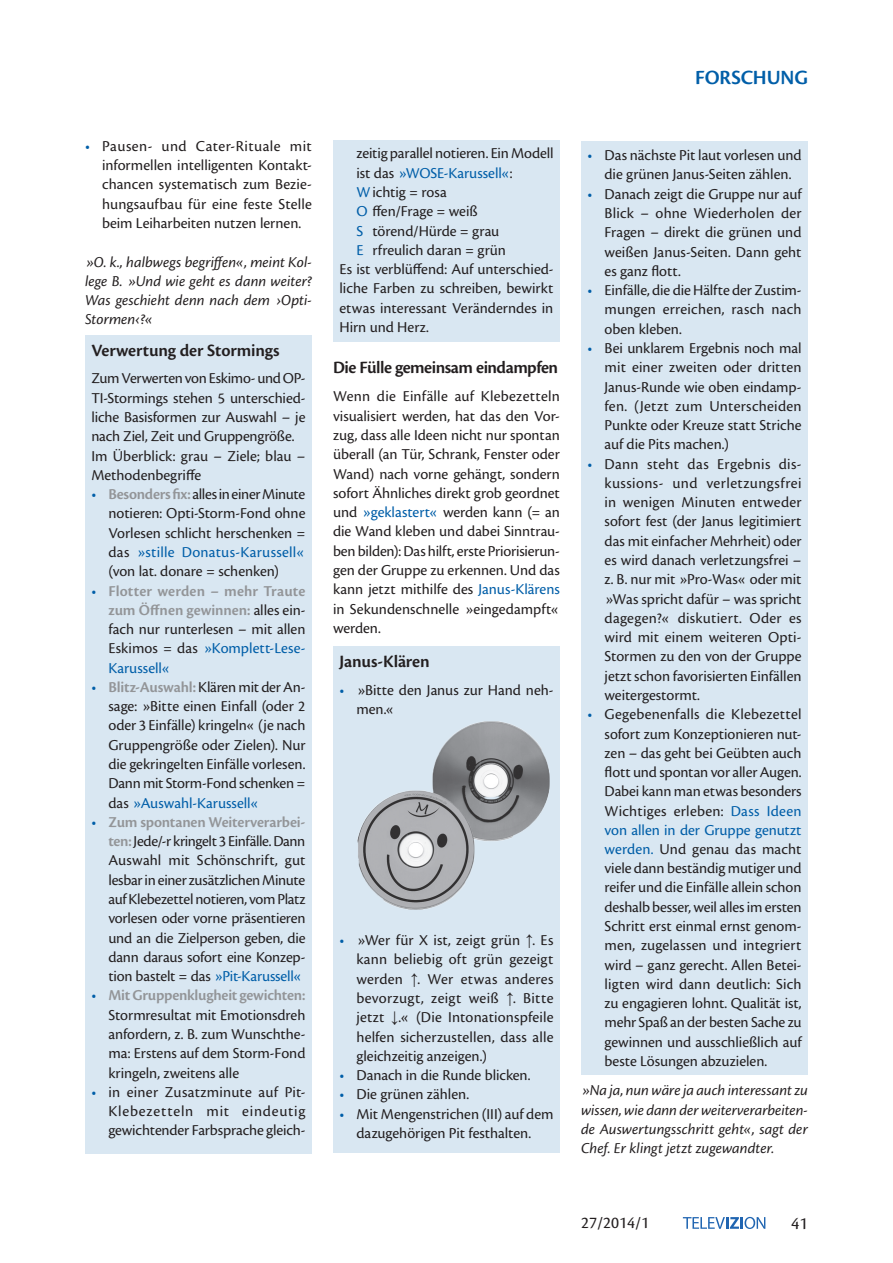
<style>
.page{position:relative;width:893px;height:1263px;background:#fff}
.page>*{position:absolute;margin:0;border:0;box-sizing:border-box;transform-origin:0 0}
.t1{font:600 21px "Cronos Pro";color:#005ea8}
.t2{font:600 18px "Cronos Pro";letter-spacing:-.015em;color:#231f20}
.t3{font:18px "Cronos Pro";color:#231f20}
.t4{font:17.25px "Cronos Pro";color:#231f20}
.t5{font:15.75px/19.4px "Cronos Pro";letter-spacing:-.005em;color:#231f20;text-align:justify}
.t6{font:italic 15.75px/19.4px "Cronos Pro";letter-spacing:.005em;color:#231f20;text-align:justify}
.t7{font:15.75px "Cronos Pro";color:#005ea8}
.s1{color:#005ea8}
.s2{font-weight:600;color:#939598}
.s3{color:#231f20}
.s4{font-family:"Times New Roman"}
</style>
<div class="page">
<div style="left:581px;top:141px;width:227px;height:934px;background:#d9e7f2"></div>
<div style="left:85px;top:335px;width:227px;height:818px;background:#d9e7f2"></div>
<div style="left:333px;top:646px;width:227px;height:507px;background:#d9e7f2"></div>
<div style="left:333px;top:140px;width:227px;height:202px;background:#d9e7f2"></div>
<img style="left:358px;top:722px;width:191px;height:187px">
<svg style="left:683px;top:1217px;width:82px;height:12px"></svg>
<h1 class="t1" style="left:695px;top:65px;width:12px">FORS</h1>
<h1 class="t1" style="left:741px;top:65px;width:69px">CHUNG</h1>
<p class="t5" style="left:102px;top:136px;width:211px;text-indent:-17px"><span class="s1">•</span> Pausen- und Cater-Rituale mit informellen intelligenten Kontakt&shy;chancen systematisch zum Bezie&shy;hungsaufbau für eine feste Stelle beim Leiharbeiten nutzen lernen.</p>
<p class="t6" style="left:85px;top:252px;width:228px">»O. k., halbwegs begriffen«, meint Kol&shy;lege B. »Und wie geht es dann weiter?<br>Was geschieht denn nach dem ›Opti-Stormen‹?«</p>
<p class="t2" style="left:91px;top:340px;width:190px">Verwertung der Stormings</p>
<p class="t5" style="left:91px;top:369px;width:216px;text-align:left">Zum Verwerten von Eskimo- und OP-<br>TI-Stormings stehen 5 unterschied&shy;liche Basisformen zur Auswahl – je nach Ziel, Zeit und Gruppengröße.<br>Im Überblick: grau – Ziele; blau –<br>Methodenbegriffe</p>
<p class="t5" style="left:108px;top:485px;width:199px;text-indent:-17px"><span class="s1">•</span> <span class="s2">Besonders fix:</span>alles in einer Minute notieren: Opti-Storm-Fond ohne Vorlesen schlicht herschenken = das <span class="s1">»stille Donatus-Karussell« </span>(von lat. donare = schenken)</p>
<p class="t5" style="left:108px;top:581px;width:199px;text-indent:-17px"><span class="s1">•</span> <span class="s2">Flotter werden – mehr Traute zum Öffnen gewinnen:</span> alles ein&shy;fach nur runterlesen – mit allen Eskimos = das <span class="s1">»Komplett-Lese-Karussell«</span></p>
<p class="t5" style="left:108px;top:677px;width:199px;text-indent:-17px"><span class="s1">•</span> <span class="s2">Blitz-Auswahl:</span> Klären mit der An&shy;sage: »Bitte einen Einfall (oder 2 oder 3 Einfälle) kringeln« (je nach Gruppengröße oder Zielen). Nur die gekringelten Einfälle vorlesen.<br>Dann mit Storm-Fond schenken = das <span class="s1">»Auswahl-Karussell«</span></p>
<p class="t5" style="left:108px;top:812px;width:199px;text-indent:-17px"><span class="s1">•</span> <span class="s2">Zum spontanen Weiterverarbei&shy;ten:</span> Jede/-r kringelt 3 Einfälle. Dann Auswahl mit Schönschrift, gut lesbar in einer zusätzlichen Minute auf Klebezettel notieren, vom Platz vorlesen oder vorne präsentieren und an die Zielperson geben, die dann daraus sofort eine Konzep&shy;tion bastelt = das <span class="s1">»Pit-Karussell«</span></p>
<p class="t5" style="left:108px;top:986px;width:199px;text-indent:-17px"><span class="s1">•</span> <span class="s2">Mit Gruppenklugheit gewichten:<br></span>Stormresultat mit Emotionsdreh anfordern, z. B. zum Wunschthe&shy;ma: Erstens auf dem Storm-Fond kringeln, zweitens alle</p>
<p class="t5" style="left:108px;top:1082px;width:199px;text-indent:-17px"><span class="s1">•</span> in einer Zusatzminute auf Pit-Klebezetteln mit eindeutig gewichtender Farbsprache gleich-</p>
<p class="t5" style="left:356px;top:144px;width:199px">zeitig parallel notieren. Ein Modell</p>
<p class="t7" style="left:356px;top:164px;width:158px"><span class="s3">ist das</span> »WOSE-Karussell«<span class="s3">:</span></p>
<p class="t5" style="left:356px;top:182px;width:92px"><span class="s1">W</span>ichtig = rosa</p>
<p class="t5" style="left:356px;top:202px;width:123px"><span class="s1">O</span> ffen/Frage = weiß</p>
<p class="t5" style="left:356px;top:221px;width:144px"><span class="s1">S</span> törend/Hürde = grau</p>
<p class="t5" style="left:356px;top:240px;width:151px"><span class="s1">E</span> rfreulich daran = grün</p>
<p class="t5" style="left:339px;top:260px;width:216px">Es ist verblüffend: Auf unterschied-</p>
<p class="t5" style="left:339px;top:279px;width:215px">liche Farben zu schreiben, bewirkt</p>
<p class="t5" style="left:339px;top:298px;width:215px">etwas interessant Veränderndes in</p>
<p class="t5" style="left:339px;top:317px;width:91px">Hirn und Herz.</p>
<p class="t2" style="left:333px;top:357px;width:227px">Die Fülle gemeinsam eindampfen</p>
<p class="t5" style="left:333px;top:387px;width:228px">Wenn die Einfälle auf Klebezetteln visualisiert werden, hat das den Vor&shy;zug, dass alle Ideen nicht nur spontan überall (an Tür, Schrank, Fenster oder Wand) nach vorne gehängt, sondern sofort Ähnliches direkt grob geordnet und <span class="s1">»geklastert«</span> werden kann (= an die Wand kleben und dabei Sinntrau&shy;ben bilden): Das hilft, erste Priorisierun&shy;gen der Gruppe zu erkennen. Und das kann jetzt mithilfe des <span class="s1">Janus-Klärens </span>in Sekundenschnelle »eingedampft« werden.</p>
<p class="t2" style="left:339px;top:651px;width:92px">Janus-Klären</p>
<p class="t5" style="left:356px;top:680px;width:199px;text-indent:-17px"><span class="s1">•</span> »Bitte den Janus zur Hand neh&shy;men.«</p>
<p class="t5" style="left:356px;top:931px;width:199px;text-indent:-17px"><span class="s1">•</span> »Wer für X ist, zeigt grün <span class="s4">↑</span>. Es kann beliebig oft grün gezeigt werden <span class="s4">↑</span>. Wer etwas anderes bevorzugt, zeigt weiß <span class="s4">↑</span>. Bitte jetzt <span class="s4">↓</span>.« (Die Intonationspfeile helfen sicherzustellen, dass alle gleichzeitig anzeigen.)</p>
<p class="t5" style="left:339px;top:1066px;width:193px"><span class="s1">•</span> Danach in die Runde blicken.</p>
<p class="t5" style="left:339px;top:1085px;width:131px"><span class="s1">•</span> Die grünen zählen.</p>
<p class="t5" style="left:339px;top:1104px;width:216px;text-align:center"><span class="s1">•</span> Mit Mengenstrichen (III) auf dem dazugehörigen Pit festhalten.</p>
<p class="t5" style="left:587px;top:146px;width:216px;text-align:center"><span class="s1">•</span> Das nächste Pit laut vorlesen und die grünen Janus-Seiten zählen.</p>
<p class="t5" style="left:604px;top:184px;width:199px;text-indent:-17px"><span class="s1">•</span> Danach zeigt die Gruppe nur auf Blick – ohne Wiederholen der Fragen – direkt die grünen und weißen Janus-Seiten. Dann geht es ganz flott.</p>
<p class="t5" style="left:604px;top:281px;width:199px;text-indent:-17px"><span class="s1">•</span> Einfälle, die die Hälfte der Zustim&shy;mungen erreichen, rasch nach oben kleben.</p>
<p class="t5" style="left:604px;top:338px;width:199px;text-indent:-17px"><span class="s1">•</span> Bei unklarem Ergebnis noch mal mit einer zweiten oder dritten Janus-Runde wie oben eindamp&shy;fen. (Jetzt zum Unterscheiden Punkte oder Kreuze statt Striche auf die Pits machen.)</p>
<p class="t5" style="left:604px;top:454px;width:199px;text-indent:-17px"><span class="s1">•</span> Dann steht das Ergebnis dis&shy;kussions- und verletzungsfrei in wenigen Minuten entweder sofort fest (der Janus legitimiert das mit einfacher Mehrheit) oder es wird danach verletzungsfrei – z. B. nur mit »Pro-Was« oder mit »Was spricht dafür – was spricht dagegen?« diskutiert. Oder es wird mit einem weiteren Opti-Stormen zu den von der Gruppe jetzt schon favorisierten Einfällen weitergestormt.</p>
<p class="t5" style="left:604px;top:705px;width:199px;text-indent:-17px"><span class="s1">•</span> Gegebenenfalls die Klebezettel sofort zum Konzeptionieren nut&shy;zen – das geht bei Geübten auch flott und spontan vor aller Augen.<br>Dabei kann man etwas besonders Wichtiges erleben: <span class="s1">Dass Ideen von allen in der Gruppe genutzt werden.</span> Und genau das macht viele dann beständig mutiger und reifer und die Einfälle allein schon deshalb besser, weil alles im ersten Schritt erst einmal ernst genom&shy;men, zugelassen und integriert wird – ganz gerecht. Allen Betei&shy;ligten wird dann deutlich: Sich zu engagieren lohnt. Qualität ist, mehr Spaß an der besten Sache zu gewinnen und ausschließlich auf beste Lösungen abzuzielen.</p>
<p class="t6" style="left:581px;top:1081px;width:228px">»Na ja, nun wäre ja auch interessant zu wissen, wie dann der weiterverarbeiten&shy;de Auswertungsschritt geht«, sagt der Chef. Er klingt jetzt zugewandter.</p>
<p class="t4" style="left:581px;top:1213px;width:70px">27/2014/1</p>
<p class="t3" style="left:791px;top:1213px;width:18px">41</p>
</div>
